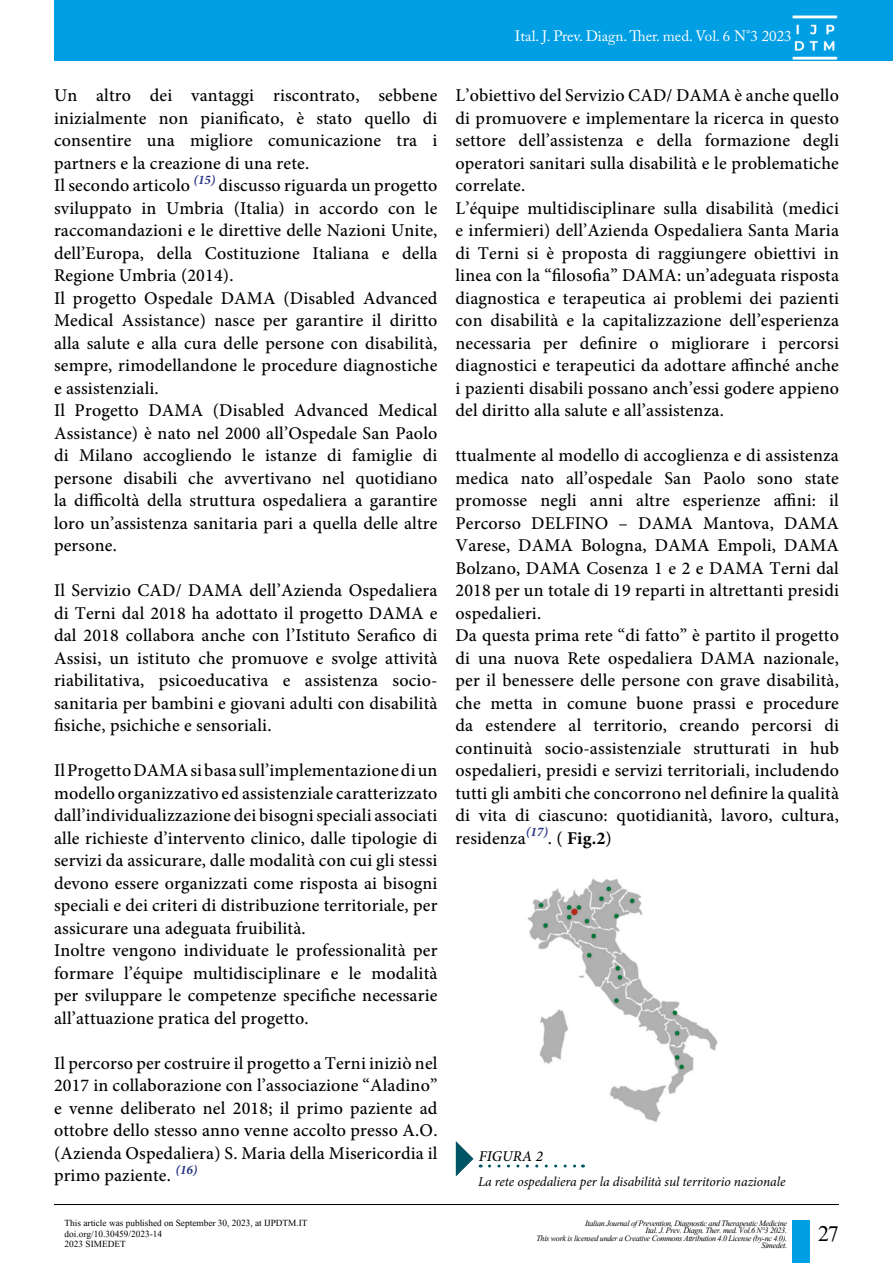
<style>
.page{position:relative;width:893px;height:1263px;background:#fff}
.page>*{position:absolute;margin:0;border:0;box-sizing:border-box;transform-origin:0 0}
.t1{font:28.5px "Kokila";color:#000}
.t2{font:500 18px/22.5px "Minion Pro";letter-spacing:.01em;color:#000;text-align:justify}
.t3{font:15px "Adobe Caslon Pro";color:#fff}
.t4{font:italic 500 15px "Minion Pro";letter-spacing:.005em;color:#000}
.t5{font:italic 13.5px "Minion Pro";letter-spacing:-.005em;color:#000}
.t6{font:12px "Kokila";color:#000}
.t7{font:italic 10.5px/7.5px "Kokila";letter-spacing:-.03em;color:#000;text-align:right}
.s1{font-weight:700}
</style>
<div class="page">
<div style="left:54px;top:0;width:839px;height:61px;background:#009ee3"></div>
<img style="left:792px;top:15px;width:46px;height:45px">
<hr style="left:54px;top:1204px;width:785px;height:1px;background:#000">
<div style="left:792px;top:1220px;width:18px;height:43px;background:#009ee3"></div>
<svg style="left:489px;top:1164px;width:94px;height:3px"></svg>
<svg style="left:455px;top:1141px;width:26px;height:36px"></svg>
<img style="left:527px;top:878px;width:191px;height:244px">
<p class="t2" style="left:54px;top:84px;width:385px">Un altro dei vantaggi riscontrato, sebbene inizialmente non pianificato, è stato quello di consentire una migliore comunicazione tra i partners e la creazione di una rete.</p>
<p class="t2" style="left:54px;top:174px;width:385px">Il secondo articolo <sup>(15)</sup> discusso riguarda un progetto sviluppato in Umbria (Italia) in accordo con le raccomandazioni e le direttive delle Nazioni Unite, dell’Europa, della Costituzione Italiana e della Regione Umbria (2014).</p>
<p class="t2" style="left:54px;top:287px;width:385px">Il progetto Ospedale DAMA (Disabled Advanced Medical Assistance) nasce per garantire il diritto alla salute e alla cura delle persone con disabilità, sempre, rimodellandone le procedure diagnostiche e assistenziali.</p>
<p class="t2" style="left:54px;top:399px;width:385px">Il Progetto DAMA (Disabled Advanced Medical Assistance) è nato nel 2000 all’Ospedale San Paolo di Milano accogliendo le istanze di famiglie di persone disabili che avvertivano nel quotidiano la difficoltà della struttura ospedaliera a garantire loro un’assistenza sanitaria pari a quella delle altre persone.</p>
<p class="t2" style="left:54px;top:579px;width:385px">Il Servizio CAD/ DAMA dell’Azienda Ospedaliera di Terni dal 2018 ha adottato il progetto DAMA e dal 2018 collabora anche con l’Istituto Serafico di Assisi, un istituto che promuove e svolge attività riabilitativa, psicoeducativa e assistenza socio&shy;sanitaria per bambini e giovani adulti con disabilità fisiche, psichiche e sensoriali.</p>
<p class="t2" style="left:54px;top:759px;width:385px">Il Progetto DAMA si basa sull’implementazione di un modello organizzativo ed assistenziale caratterizzato dall’individualizzazione dei bisogni speciali associati alle richieste d’intervento clinico, dalle tipologie di servizi da assicurare, dalle modalità con cui gli stessi devono essere organizzati come risposta ai bisogni speciali e dei criteri di distribuzione territoriale, per assicurare una adeguata fruibilità.</p>
<p class="t2" style="left:54px;top:939px;width:385px">Inoltre vengono individuate le professionalità per formare l’équipe multidisciplinare e le modalità per sviluppare le competenze specifiche necessarie all’attuazione pratica del progetto.</p>
<p class="t2" style="left:54px;top:1052px;width:385px">Il percorso per costruire il progetto a Terni iniziò nel 2017 in collaborazione con l’associazione “Aladino” e venne deliberato nel 2018; il primo paziente ad ottobre dello stesso anno venne accolto presso A.O. (Azienda Ospedaliera) S. Maria della Misericordia il primo paziente. <sup>(16)</sup></p>
<p class="t6" style="left:65px;top:1216px;width:244px">This article was published on September 30, 2023, at IJPDTM.IT</p>
<p class="t6" style="left:65px;top:1226px;width:99px">doi.org/10.30459/2023-14</p>
<p class="t6" style="left:65px;top:1237px;width:63px">2023 SIMEDET</p>
<p class="t3" style="left:515px;top:27px;width:278px">Ital. J. Prev. Diagn. Ther. med. Vol. 6 N°3 2023</p>
<p class="t2" style="left:455px;top:84px;width:385px">L’obiettivo del Servizio CAD/ DAMA è anche quello di promuovere e implementare la ricerca in questo settore dell’assistenza e della formazione degli operatori sanitari sulla disabilità e le problematiche correlate.</p>
<p class="t2" style="left:455px;top:197px;width:385px">L’équipe multidisciplinare sulla disabilità (medici e infermieri) dell’Azienda Ospedaliera Santa Maria di Terni si è proposta di raggiungere obiettivi in linea con la “filosofia” DAMA: un’adeguata risposta diagnostica e terapeutica ai problemi dei pazienti con disabilità e la capitalizzazione dell’esperienza necessaria per definire o migliorare i percorsi diagnostici e terapeutici da adottare affinché anche i pazienti disabili possano anch’essi godere appieno del diritto alla salute e all’assistenza.</p>
<p class="t2" style="left:455px;top:444px;width:385px">ttualmente al modello di accoglienza e di assistenza medica nato all’ospedale San Paolo sono state promosse negli anni altre esperienze affini: il Percorso DELFINO – DAMA Mantova, DAMA Varese, DAMA Bologna, DAMA Empoli, DAMA Bolzano, DAMA Cosenza 1 e 2 e DAMA Terni dal 2018 per un totale di 19 reparti in altrettanti presidi ospedalieri.</p>
<p class="t2" style="left:455px;top:624px;width:385px">Da questa prima rete “di fatto” è partito il progetto di una nuova Rete ospedaliera DAMA nazionale, per il benessere delle persone con grave disabilità, che metta in comune buone prassi e procedure da estendere al territorio, creando percorsi di continuità socio-assistenziale strutturati in hub ospedalieri, presidi e servizi territoriali, includendo tutti gli ambiti che concorrono nel definire la qualità di vita di ciascuno: quotidianità, lavoro, cultura, residenza<sup>(17)</sup>. ( <span class="s1">Fig.2</span>)</p>
<p class="t4" style="left:479px;top:1146px;width:66px">FIGURA 2</p>
<p class="t5" style="left:478px;top:1173px;width:309px">La rete ospedaliera per la disabilità sul territorio nazionale</p>
<p class="t7" style="left:536px;top:1219px;width:252px">Italian Journal of Prevention, Diagnostic and Therapeutic Medicine<br>Ital. J. Prev. Diagn. Ther. med. Vol.6 N°3 2023.<br>This work is licensed under a Creative Commons Attribution 4.0 License (by-nc 4.0).<br>Simedet.</p>
<h1 class="t1" style="left:818px;top:1216px;width:22px">27</h1>
</div>
